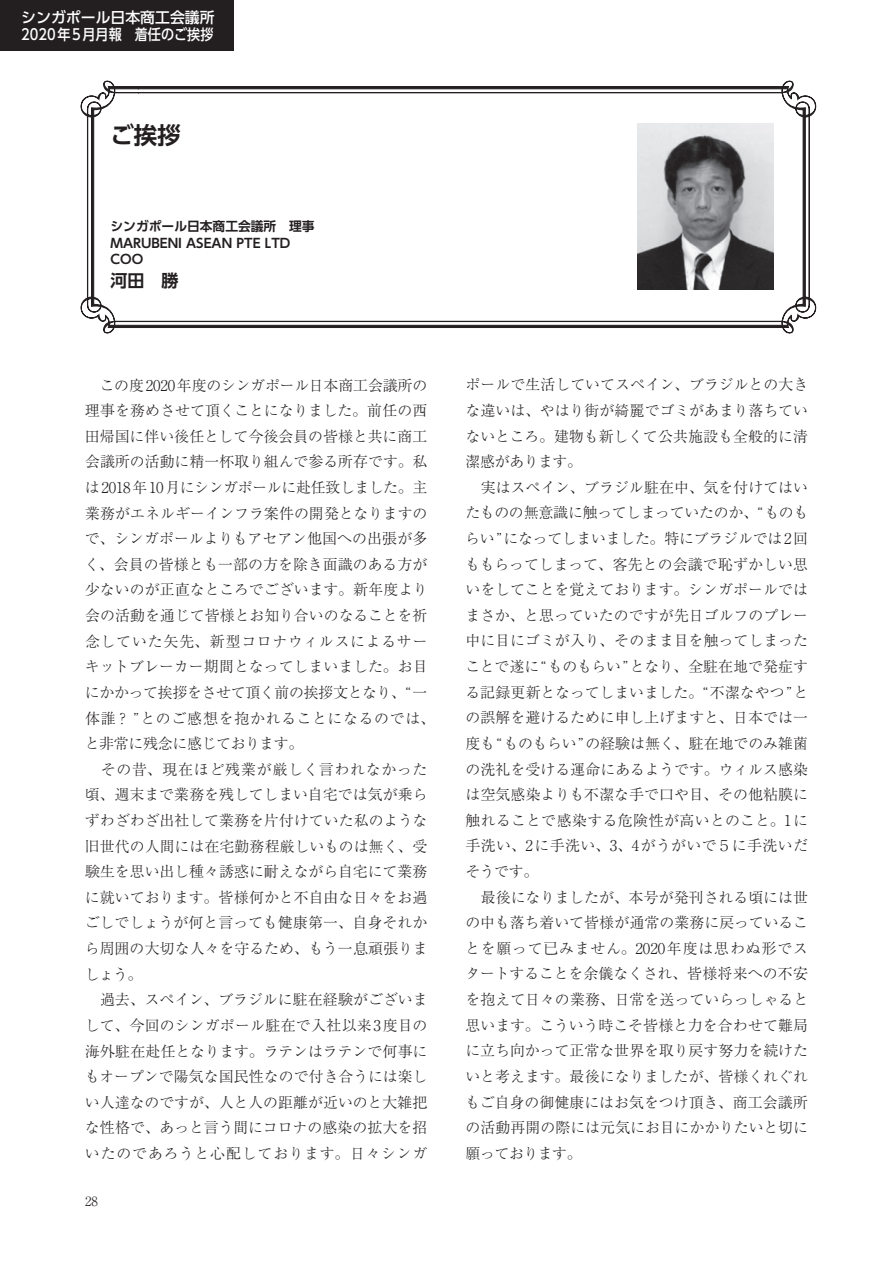
<style>
.page{position:relative;width:893px;height:1263px;background:#fff}
.page>*{position:absolute;margin:0;border:0;box-sizing:border-box;transform-origin:0 0}
.t1{font:700 23.4px "UD Shin Go Pr 6 De";color:#231f20}
.t2{font:700 16.95px "UD Shin Go Pr 6 De";color:#231f20}
.t3{font:300 14.85px/25.7px "Ryumin Pr 6";color:#231f20}
.t4{font:500 14.85px/17px "UD Shin Go Pr 6";color:#fff}
.t5{font:700 12.75px/16.5px "UD Shin Go Pr 6 De";color:#231f20}
.t6{font:300 12.75px "Ryumin Pr 6";color:#231f20}
</style>
<div class="page">
<div style="left:0;top:0;width:234px;height:51px;background:#231f20"></div>
<svg style="left:80px;top:86px;width:736px;height:242px"></svg>
<img style="left:638px;top:123px;width:136px;height:166px">
<p class="t4" style="left:21px;top:8px;width:195px">シンガポール日本商工会議所<br>2020年5月月報　着任のご挨拶</p>
<p class="t1" style="left:111px;top:116px;width:72px">ご挨拶</p>
<p class="t5" style="left:111px;top:218px;width:206px">シンガポール日本商工会議所　理事<br>MARUBENI ASEAN PTE LTD<br>COO</p>
<p class="t2" style="left:111px;top:267px;width:70px">河田　勝</p>
<p class="t3" style="left:85px;top:371px;width:352px">　この度2020年度のシンガポール日本商工会議所の理事を務めさせて頂くことになりました。前任の西田帰国に伴い後任として今後会員の皆様と共に商工会議所の活動に精一杯取り組んで参る所存です。私は2018年10月にシンガポールに赴任致しました。主業務がエネルギーインフラ案件の開発となりますので、シンガポールよりもアセアン他国への出張が多く、会員の皆様とも一部の方を除き面識のある方が少ないのが正直なところでございます。新年度より会の活動を通じて皆様とお知り合いのなることを祈念していた矢先、新型コロナウィルスによるサーキットブレーカー期間となってしまいました。お目にかかって挨拶をさせて頂く前の挨拶文となり、“一体誰？ ”とのご感想を抱かれることになるのでは、と非常に残念に感じております。<br>　その昔、現在ほど残業が厳しく言われなかった頃、週末まで業務を残してしまい自宅では気が乗らずわざわざ出社して業務を片付けていた私のような旧世代の人間には在宅勤務程厳しいものは無く、受験生を思い出し種々誘惑に耐えながら自宅にて業務に就いております。皆様何かと不自由な日々をお過ごしでしょうが何と言っても健康第一、自身それから周囲の大切な人々を守るため、もう一息頑張りましょう。<br>　過去、スペイン、ブラジルに駐在経験がございまして、今回のシンガポール駐在で入社以来3度目の海外駐在赴任となります。ラテンはラテンで何事にもオープンで陽気な国民性なので付き合うには楽しい人達なのですが、人と人の距離が近いのと大雑把な性格で、あっと言う間にコロナの感染の拡大を招いたのであろうと心配しております。日々シンガ</p>
<p class="t3" style="left:465px;top:371px;width:345px">ポールで生活していてスペイン、ブラジルとの大きな違いは、やはり街が綺麗でゴミがあまり落ちていないところ。建物も新しくて公共施設も全般的に清潔感があります。<br>　実はスペイン、ブラジル駐在中、気を付けてはいたものの無意識に触ってしまっていたのか、“ものもらい”になってしまいました。特にブラジルでは2回ももらってしまって、客先との会議で恥ずかしい思いをしてことを覚えております。シンガポールではまさか、と思っていたのですが先日ゴルフのプレー中に目にゴミが入り、そのまま目を触ってしまったことで遂に“ものもらい”となり、全駐在地で発症する記録更新となってしまいました。“不潔なやつ”との誤解を避けるために申し上げますと、日本では一度も“ものもらい”の経験は無く、駐在地でのみ雑菌の洗礼を受ける運命にあるようです。ウィルス感染は空気感染よりも不潔な手で口や目、その他粘膜に触れることで感染する危険性が高いとのこと。1に手洗い、2に手洗い、3、4がうがいで５に手洗いだそうです。<br>　最後になりましたが、本号が発刊される頃には世の中も落ち着いて皆様が通常の業務に戻っていることを願って已みません。2020年度は思わぬ形でスタートすることを余儀なくされ、皆様将来への不安を抱えて日々の業務、日常を送っていらっしゃると思います。こういう時こそ皆様と力を合わせて難局に立ち向かって正常な世界を取り戻す努力を続けたいと考えます。最後になりましたが、皆様くれぐれもご自身の御健康にはお気をつけ頂き、商工会議所の活動再開の際には元気にお目にかかりたいと切に願っております。</p>
<p class="t6" style="left:85px;top:1191px;width:14px">28</p>
</div>
